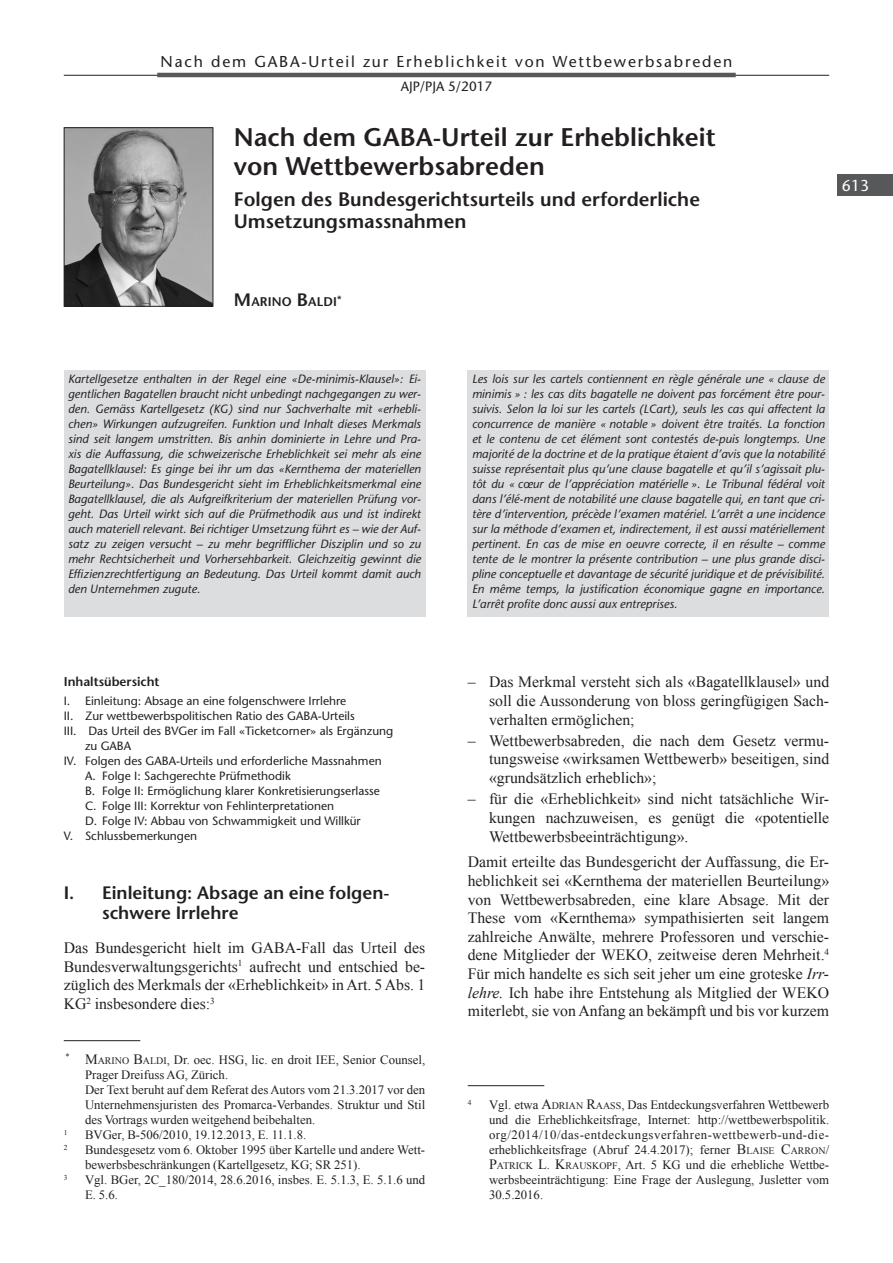
<style>
.page{position:relative;width:893px;height:1263px;background:#fff}
.page>*{position:absolute;margin:0;border:0;box-sizing:border-box;transform-origin:0 0}
._01_Titel_Beitrag{font:600 25.5px/28.5px "Stone Sans Std";color:#231f20}
._02_Untertitel{font:600 19.5px/22.5px "Stone Sans Std";color:#231f20}
.t1{font:600 18px/20.2px "Stone Sans Std";color:#231f20}
._30_Grundtext_ohne_E{font:15.75px/18.6px "Times New Roman";color:#231f20;text-align:justify}
._33_Aufzählung__Eben{font:15.75px/18.8px "Times New Roman";color:#231f20;text-align:justify}
.t2{font:500 15.75px "Stone Sans Std";letter-spacing:.115em;color:#231f20}
._160_Seitenzahl_re{font:500 15.75px "Stone Sans Std";color:#fff}
.t3{font:500 13.5px "Stone Sans Std";color:#231f20}
._71_Fussnoten{font:12.75px/15px "Times New Roman";color:#231f20}
._10_Inhaltsverz_Tite{font:600 12.75px "Stone Sans Std";color:#231f20}
._05_Legende_Autoren{font:600 12.6px "Stone Sans Std";letter-spacing:.015em;color:#231f20}
._07_Abstract_franz{font:italic 500 12px/15px "Stone Sans Std";color:#231f20;text-align:justify}
._08_Abstract_dt{font:italic 500 12px/15px "Stone Sans Std";color:#231f20;text-align:justify}
.t4{font:500 12px/15px "Stone Sans Std";color:#231f20}
._71_Fussnoten-2{font:7.5px "Times New Roman";color:#231f20}
.s1{font-size:18px}
.s2{font-size:14.25px}
.s3{font-size:10.05px}
.s4{font-style:italic}
.s5{font-style:inherit}
</style>
<div class="page">
<hr style="left:64px;top:75px;width:765px;height:1px;background:#231f20">
<div style="left:838px;top:174px;width:55px;height:22px;background:#57585a"></div>
<hr style="left:157px;top:73px;width:579px;height:4px;background:#57585a">
<img style="left:66px;top:130px;width:145px;height:174px">
<div style="left:64px;top:128px;width:149px;height:178px;border:1px solid #231f20"></div>
<div style="left:64px;top:370px;width:361px;height:247px;background:#dcdddf"></div>
<hr style="left:64px;top:1040px;width:76px;height:1px;background:#231f20">
<hr style="left:468px;top:1085px;width:76px;height:1px;background:#231f20">
<div style="left:468px;top:370px;width:361px;height:247px;background:#dcdddf"></div>
<h3 class="t2" style="left:161px;top:52px;width:573px">Nach dem GABA-Urteil zur Erheblichkeit von Wettbewerbsabreden</h3>
<p class="t3" style="left:401px;top:79px;width:93px">AJP/PJA 5/2017</p>
<p class="_01_Titel_Beitrag" style="left:234px;top:123px;width:483px">Nach dem GABA-Urteil zur Erheblichkeit von Wettbewerbsabreden</p>
<p class="_02_Untertitel" style="left:234px;top:188px;width:468px">Folgen des Bundesgerichtsurteils und erforderliche<br>Umsetzungsmassnahmen</p>
<p class="_05_Legende_Autoren" style="left:234px;top:294px;width:109px"><span class="s1">M</span>ARINO <span class="s1">B</span>ALDI<sup>*</sup></p>
<p class="_160_Seitenzahl_re" style="left:842px;top:176px;width:29px">613</p>
<p class="_08_Abstract_dt" style="left:68px;top:372px;width:354px">Kartellgesetze enthalten in der Regel eine «De-minimis-Klausel»: Ei&shy;gentlichen Bagatellen braucht nicht unbedingt nachgegangen zu wer&shy;den. Gemäss Kartellgesetz (KG) sind nur Sachverhalte mit «erhebli&shy;chen» Wirkungen aufzugreifen. Funktion und Inhalt dieses Merkmals sind seit langem umstritten. Bis anhin dominierte in Lehre und Pra&shy;xis die Auffassung, die schweizerische Erheblichkeit sei mehr als eine Bagatellklausel: Es ginge bei ihr um das «Kernthema der materiellen Beurteilung». Das Bundesgericht sieht im Erheblichkeitsmerkmal eine Bagatellklausel, die als Aufgreifkriterium der materiellen Prüfung vor&shy;geht. Das Urteil wirkt sich auf die Prüfmethodik aus und ist indirekt auch materiell relevant. Bei richtiger Umsetzung führt es – wie der Auf&shy;satz zu zeigen versucht – zu mehr begrifflicher Disziplin und so zu mehr Rechtsicherheit und Vorhersehbarkeit. Gleichzeitig gewinnt die Effizienzrechtfertigung an Bedeutung. Das Urteil kommt damit auch den Unternehmen zugute.</p>
<p class="_10_Inhaltsverz_Tite" style="left:64px;top:674px;width:97px">Inhaltsübersicht</p>
<p class="t4" style="left:64px;top:693px;width:284px">I. Einleitung: Absage an eine folgenschwere Irrlehre</p>
<p class="t4" style="left:64px;top:708px;width:293px">II. Zur wettbewerbspolitischen Ratio des GABA-Urteils</p>
<p class="t4" style="left:85px;top:723px;width:310px;text-indent:-21px">III. Das Urteil des BVGer im Fall «Ticketcorner» als Ergänzung zu GABA</p>
<p class="t4" style="left:64px;top:753px;width:319px">IV. Folgen des GABA-Urteils und erforderliche Massnahmen</p>
<p class="t4" style="left:85px;top:768px;width:207px">A. Folge I: Sachgerechte Prüfmethodik</p>
<p class="t4" style="left:85px;top:783px;width:296px">B. Folge II: Ermöglichung klarer Konkretisierungserlasse</p>
<p class="t4" style="left:85px;top:798px;width:251px">C. Folge III: Korrektur von Fehlinterpretationen</p>
<p class="t4" style="left:85px;top:813px;width:277px">D. Folge IV: Abbau von Schwammigkeit und Willkür</p>
<p class="t4" style="left:64px;top:828px;width:135px">V. Schlussbemerkungen</p>
<p class="t1" style="left:102px;top:882px;width:289px;text-indent:-38px">I. Einleitung: Absage an eine folgen&shy;schwere Irrlehre</p>
<p class="_30_Grundtext_ohne_E" style="left:64px;top:938px;width:363px">Das Bundesgericht hielt im GABA-Fall das Urteil des Bundesverwaltungsgerichts<sup>1</sup> aufrecht und entschied be&shy;züglich des Merkmals der «Erheblichkeit» in Art. 5 Abs. 1<br>KG<sup>2</sup> insbesondere dies:<sup>3</sup></p>
<p class="_71_Fussnoten" style="left:85px;top:1052px;width:342px;text-indent:-20px"><sup>*</sup> <span class="s2">M</span><span class="s3">ARINO</span> <span class="s2">B</span><span class="s3">ALDI</span>, Dr. oec. HSG, lic. en droit IEE, Senior Counsel,<br>Prager Dreifuss AG, Zürich.</p>
<p class="_71_Fussnoten" style="left:85px;top:1082px;width:342px;text-align:justify">Der Text beruht auf dem Referat des Autors vom 21.3.2017 vor den Unternehmensjuristen des Promarca-Verbandes. Struktur und Stil des Vortrags wurden weitgehend beibehalten.</p>
<p class="_71_Fussnoten-2" style="left:64px;top:1127px;width:5px">1</p>
<p class="_71_Fussnoten" style="left:85px;top:1127px;width:223px">BVGer, B-506/2010, 19.12.2013, E. 11.1.8.</p>
<p class="_71_Fussnoten-2" style="left:64px;top:1142px;width:5px">2</p>
<p class="_71_Fussnoten" style="left:85px;top:1142px;width:342px">Bundesgesetz vom 6. Oktober 1995 über Kartelle und andere Wett&shy;bewerbsbeschränkungen (Kartellgesetz, KG; SR 251).</p>
<p class="_71_Fussnoten-2" style="left:64px;top:1172px;width:5px">3</p>
<p class="_71_Fussnoten" style="left:85px;top:1172px;width:342px">Vgl. BGer, 2C_180/2014, 28.6.2016, insbes. E. 5.1.3, E. 5.1.6 und<br>E. 5.6.</p>
<p class="_07_Abstract_franz" style="left:472px;top:372px;width:354px">Les lois sur les cartels contiennent en règle générale une « clause de minimis » : les cas dits bagatelle ne doivent pas forcément être pour&shy;suivis. Selon la loi sur les cartels (LCart), seuls les cas qui affectent la concurrence de manière « notable » doivent être traités. La fonction et le contenu de cet élément sont contestés de-puis longtemps. Une majorité de la doctrine et de la pratique étaient d’avis que la notabilité suisse représentait plus qu’une clause bagatelle et qu’il s’agissait plu&shy;tôt du « cœur de l’appréciation matérielle ». Le Tribunal fédéral voit dans l’élé-ment de notabilité une clause bagatelle qui, en tant que cri&shy;tère d’intervention, précède l’examen matériel. L’arrêt a une incidence sur la méthode d’examen et, indirectement, il est aussi matériellement pertinent. En cas de mise en oeuvre correcte, il en résulte – comme tente de le montrer la présente contribution – une plus grande disci&shy;pline conceptuelle et davantage de sécurité juridique et de prévisibilité.<br>En même temps, la justification économique gagne en importance.<br>L’arrêt profite donc aussi aux entreprises.</p>
<p class="_33_Aufzählung__Eben" style="left:489px;top:672px;width:342px;text-indent:-21px">– Das Merkmal versteht sich als «Bagatellklausel» und soll die Aussonderung von bloss geringfügigen Sach&shy;verhalten ermöglichen;</p>
<p class="_33_Aufzählung__Eben" style="left:489px;top:731px;width:342px;text-indent:-21px">– Wettbewerbsabreden, die nach dem Gesetz vermu&shy;tungsweise «wirksamen Wettbewerb» beseitigen, sind «grundsätzlich erheblich»;</p>
<p class="_33_Aufzählung__Eben" style="left:489px;top:789px;width:342px;text-indent:-21px">– für die «Erheblichkeit» sind nicht tatsächliche Wir&shy;kungen nachzuweisen, es genügt die «potentielle Wettbewerbsbeeinträchtigung».</p>
<p class="_30_Grundtext_ohne_E" style="left:468px;top:852px;width:363px">Damit erteilte das Bundesgericht der Auffassung, die Er&shy;heblichkeit sei «Kernthema der materiellen Beurteilung» von Wettbewerbsabreden, eine klare Absage. Mit der These vom «Kernthema» sympathisierten seit langem zahlreiche Anwälte, mehrere Professoren und verschie&shy;dene Mitglieder der WEKO, zeitweise deren Mehrheit.<sup>4<br></sup>Für mich handelte es sich seit jeher um eine groteske <span class="s4">Irr&shy;lehre.</span> Ich habe ihre Entstehung als Mitglied der WEKO miterlebt, sie von Anfang an bekämpft und bis vor kurzem</p>
<p class="_71_Fussnoten-2" style="left:468px;top:1097px;width:5px">4</p>
<p class="_71_Fussnoten" style="left:489px;top:1097px;width:342px;text-align:justify">Vgl. etwa <span class="s2">A</span><span class="s3">DRIAN</span> <span class="s2">R</span><span class="s3">AASS</span>, Das Entdeckungsverfahren Wettbewerb und die Erheblichkeitsfrage, Internet: http://wettbewerbspolitik. org/2014/10/das-entdeckungsverfahren-wettbewerb-und-die&shy;erheblichkeitsfrage (Abruf 24.4.2017); ferner <span class="s2">B</span><span class="s3">LAISE</span> <span class="s2">C</span><span class="s3">ARRON</span><span class="s5">/ </span><span class="s2">P</span><span class="s3">ATRICK</span> <span class="s2">L</span><span class="s5">.</span> <span class="s2">K</span><span class="s3">RAUSKOPF</span>, Art. 5 KG und die erhebliche Wettbe&shy;werbsbeeinträchtigung: Eine Frage der Auslegung, Jusletter vom 30.5.2016.</p>
</div>
